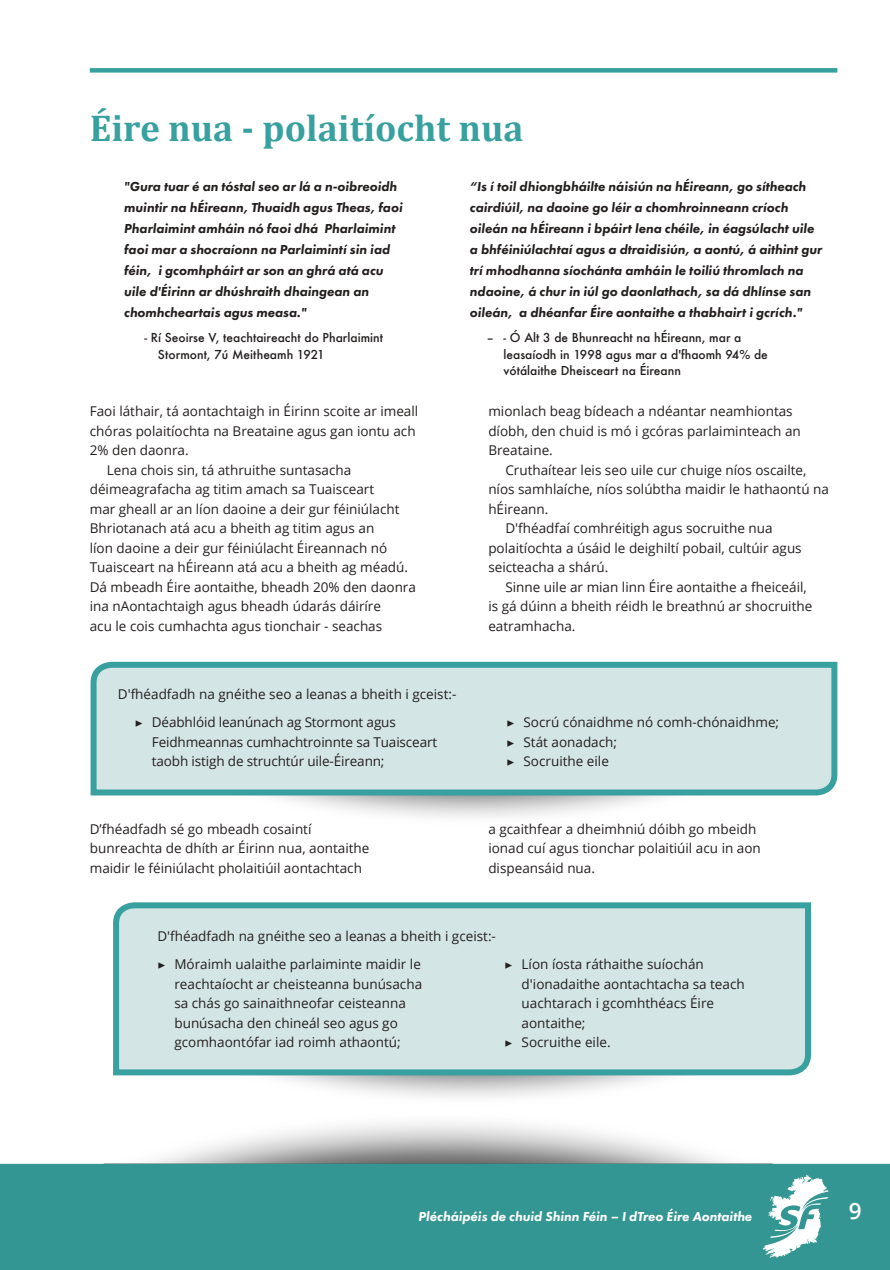
<style>
.page{position:relative;width:890px;height:1270px;background:#fff}
.page>*{position:absolute;margin:0;border:0;box-sizing:border-box;transform-origin:0 0}
.t1{font:700 37.5px "Cambria";color:#38a19f}
.t2{font:600 22.5px "Open Sans";color:#fff}
.t3{font:13.5px/19.5px "Open Sans";color:#241f1f}
.t4{font:italic 800 13.5px/21px "Futura PT";color:#241f1f}
.t5{font:italic 800 13.5px "Futura PT";color:#fff}
.t6{font:500 12px/16.5px "Futura";color:#241f1f}
.s1{font-family:"Minion Pro";font-weight:700}
</style>
<div class="page">
<div style="left:90px;top:68px;width:747px;height:5px;background:#38a19f"></div>
<img style="left:0;top:1123px;width:889px;height:147px">
<svg style="left:762px;top:1174px;width:66px;height:83px"></svg>
<svg style="left:113px;top:902px;width:698px;height:176px;background:#c7dfe0"></svg>
<svg style="left:90px;top:661px;width:748px;height:137px;background:#c4dede"></svg>
<h1 class="t1" style="left:90px;top:105px;width:435px">Éire nua - polaitíocht nua</h1>
<p class="t4" style="left:124px;top:176px;width:280px">"Gura tuar é an tóstal seo ar lá a n-oibreoidh muintir na hÉireann, Thuaidh agus Theas, faoi Pharlaimint amháin nó faoi dhá Pharlaimint faoi mar a shocraíonn na Parlaimintí sin iad féin, i gcomhpháirt ar son an ghrá atá acu uile d'Éirinn ar dhúshraith dhaingean an chomhcheartais agus measa."</p>
<p class="t6" style="left:158px;top:329px;width:227px;text-indent:-13px">- Rí Seoirse V, teachtaireacht do Pharlaimint<br>Stormont, 7ú Meitheamh 1921</p>
<p class="t3" style="left:90px;top:401px;width:330px">Faoi láthair, tá aontachtaigh in Éirinn scoite ar imeall</p>
<p class="t3" style="left:90px;top:421px;width:327px">chóras polaitíochta na Breataine agus gan iontu ach</p>
<p class="t3" style="left:90px;top:440px;width:100px">2% den daonra.</p>
<p class="t3" style="left:107px;top:460px;width:246px">Lena chois sin, tá athruithe suntasacha</p>
<p class="t3" style="left:90px;top:479px;width:286px">déimeagrafacha ag titim amach sa Tuaisceart</p>
<p class="t3" style="left:90px;top:499px;width:311px">mar gheall ar an líon daoine a deir gur féiniúlacht</p>
<p class="t3" style="left:90px;top:518px;width:286px">Bhriotanach atá acu a bheith ag titim agus an</p>
<p class="t3" style="left:90px;top:538px;width:299px">líon daoine a deir gur féiniúlacht Éireannach nó</p>
<p class="t3" style="left:90px;top:557px;width:319px">Tuaisceart na hÉireann atá acu a bheith ag méadú.</p>
<p class="t3" style="left:90px;top:577px;width:327px">Dá mbeadh Éire aontaithe, bheadh 20% den daonra</p>
<p class="t3" style="left:90px;top:596px;width:292px">ina nAontachtaigh agus bheadh údarás dáiríre</p>
<p class="t3" style="left:90px;top:616px;width:294px">acu le cois cumhachta agus tionchair - seachas</p>
<p class="t4" style="left:469px;top:176px;width:354px">“Is í toil dhiongbháilte náisiún na hÉireann, go sítheach cairdiúil, na daoine go léir a chomhroinneann críoch oileán na hÉireann i bpáirt lena chéile, in éagsúlacht uile a bhféiniúlachtaí agus a dtraidisiún, a aontú, á aithint gur trí mhodhanna síochánta amháin le toiliú thromlach na ndaoine, á chur in iúl go daonlathach, sa dá dhlínse san oileán, a dhéanfar Éire aontaithe a thabhairt i gcrích."</p>
<p class="t6" style="left:503px;top:329px;width:266px;text-indent:-17px">– - Ó Alt 3 de Bhunreacht na hÉireann, mar a leasaíodh in 1998 agus mar a d'fhaomh 94% de vótálaithe Dheisceart na Éireann</p>
<p class="t3" style="left:488px;top:401px;width:314px">mionlach beag bídeach a ndéantar neamhiontas díobh, den chuid is mó i gcóras parlaiminteach an<br>Breataine.</p>
<p class="t3" style="left:505px;top:460px;width:302px">Cruthaítear leis seo uile cur chuige níos oscailte,</p>
<p class="t3" style="left:488px;top:479px;width:342px">níos samhlaíche, níos solúbtha maidir le hathaontú na</p>
<p class="t3" style="left:488px;top:499px;width:61px">hÉireann.</p>
<p class="t3" style="left:505px;top:518px;width:268px">D'fhéadfaí comhréitigh agus socruithe nua</p>
<p class="t3" style="left:488px;top:538px;width:315px">polaitíochta a úsáid le deighiltí pobail, cultúir agus</p>
<p class="t3" style="left:488px;top:557px;width:122px">seicteacha a shárú.</p>
<p class="t3" style="left:505px;top:577px;width:303px">Sinne uile ar mian linn Éire aontaithe a fheiceáil,</p>
<p class="t3" style="left:488px;top:596px;width:325px">is gá dúinn a bheith réidh le breathnú ar shocruithe</p>
<p class="t3" style="left:488px;top:616px;width:89px">eatramhacha.</p>
<p class="t3" style="left:135px;top:680px;width:323px;line-height:28px;text-indent:-17px">D'fhéadfadh na gnéithe seo a leanas a bheith i gceist:- <span class="s1">▶</span> Déabhlóid leanúnach ag Stormont agus</p>
<p class="t3" style="left:152px;top:732px;width:287px">Feidhmeannas cumhachtroinnte sa Tuaisceart taobh istigh de struchtúr uile-Éireann;</p>
<p class="t3" style="left:506px;top:712px;width:274px"><span class="s1">▶</span> Socrú cónaidhme nó comh-chónaidhme; <span class="s1">▶</span> Stát aonadach;<br><span class="s1">▶</span> Socruithe eile</p>
<p class="t3" style="left:90px;top:819px;width:281px">D’fhéadfadh sé go mbeadh cosaintí bunreachta de dhíth ar Éirinn nua, aontaithe maidir le féiniúlacht pholaitiúil aontachtach</p>
<p class="t3" style="left:488px;top:819px;width:274px">a gcaithfear a dheimhniú dóibh go mbeidh ionad cuí agus tionchar polaitiúil acu in aon dispeansáid nua.</p>
<p class="t3" style="left:157px;top:922px;width:340px;line-height:28px">D'fhéadfadh na gnéithe seo a leanas a bheith i gceist:- <span class="s1">▶</span> Móraimh ualaithe parlaiminte maidir le</p>
<p class="t3" style="left:174px;top:974px;width:249px">reachtaíocht ar cheisteanna bunúsacha sa chás go sainaithneofar ceisteanna bunúsacha den chineál seo agus go gcomhaontófar iad roimh athaontú;</p>
<p class="t3" style="left:504px;top:954px;width:201px"><span class="s1">▶</span> Líon íosta ráthaithe suíochán</p>
<p class="t3" style="left:521px;top:974px;width:224px">d'ionadaithe aontachtacha sa teach</p>
<p class="t3" style="left:521px;top:993px;width:194px">uachtarach i gcomhthéacs Éire</p>
<p class="t3" style="left:521px;top:1013px;width:65px">aontaithe;</p>
<p class="t3" style="left:504px;top:1032px;width:107px"><span class="s1">▶</span> Socruithe eile.</p>
<p class="t5" style="left:418px;top:1208px;width:335px">Plécháipéis de chuid Shinn Féin – I dTreo Éire Aontaithe</p>
<h2 class="t2" style="left:848px;top:1195px;width:14px">9</h2>
</div>
